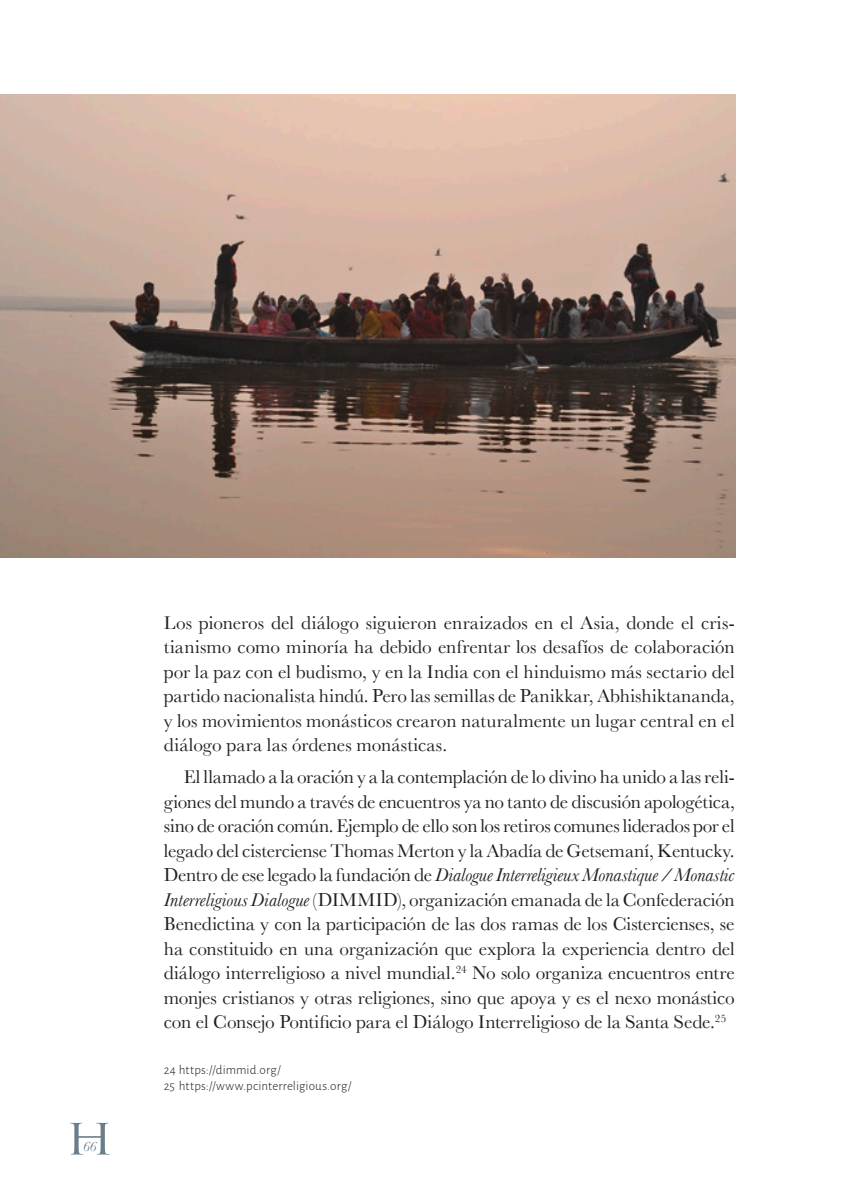
<style>
.page{position:relative;width:844px;height:1191px;background:#fff}
.page>*{position:absolute;margin:0;border:0;box-sizing:border-box;transform-origin:0 0}
.t1{font:42px "Trajan Pro";color:#6a7d8a;scale:1.2 1}
.t2{font:19.25px/24.5px "Baskerville";color:#231f20;text-align:justify}
.t3{font:italic 14px "Baskerville";color:#6a7d8a}
.t4{font:300 13.12px/15.8px "Alegreya Sans";letter-spacing:.015em;color:#231f20}
.s1{font-style:italic}
</style>
<div class="page">
<img style="left:0;top:94px;width:735px;height:463px">
<h1 class="t1" style="left:65px;top:1112px;width:42px">H</h1>
<p class="t3" style="left:83px;top:1138px;width:15px">66</p>
<p class="t2" style="left:164px;top:610px;width:572px">Los pioneros del diálogo siguieron enraizados en el Asia, donde el cris&shy;tianismo como minoría ha debido enfrentar los desafíos de colaboración por la paz con el budismo, y en la India con el hinduismo más sectario del partido nacionalista hindú. Pero las semillas de Panikkar, Abhishiktananda, y los movimientos monásticos crearon naturalmente un lugar central en el diálogo para las órdenes monásticas.</p>
<p class="t2" style="left:164px;top:764px;width:572px;text-indent:20px">El llamado a la oración y a la contemplación de lo divino ha unido a las reli&shy;giones del mundo a través de encuentros ya no tanto de discusión apologética, sino de oración común. Ejemplo de ello son los retiros comunes liderados por el legado del cisterciense Thomas Merton y la Abadía de Getsemaní, Kentucky.<br>Dentro de ese legado la fundación de <span class="s1">Dialogue Interreligieux Monastique / Monastic Interreligious Dialogue</span> (DIMMID), organización emanada de la Confederación Benedictina y con la participación de las dos ramas de los Cistercienses, se ha constituido en una organización que explora la experiencia dentro del diálogo interreligioso a nivel mundial.<sup>24</sup> No solo organiza encuentros entre monjes cristianos y otras religiones, sino que apoya y es el nexo monástico con el Consejo Pontificio para el Diálogo Interreligioso de la Santa Sede.<sup>25</sup></p>
<p class="t4" style="left:164px;top:1061px;width:189px">24 https://dimmid.org/<br>25 https://www.pcinterreligious.org/</p>
</div>
